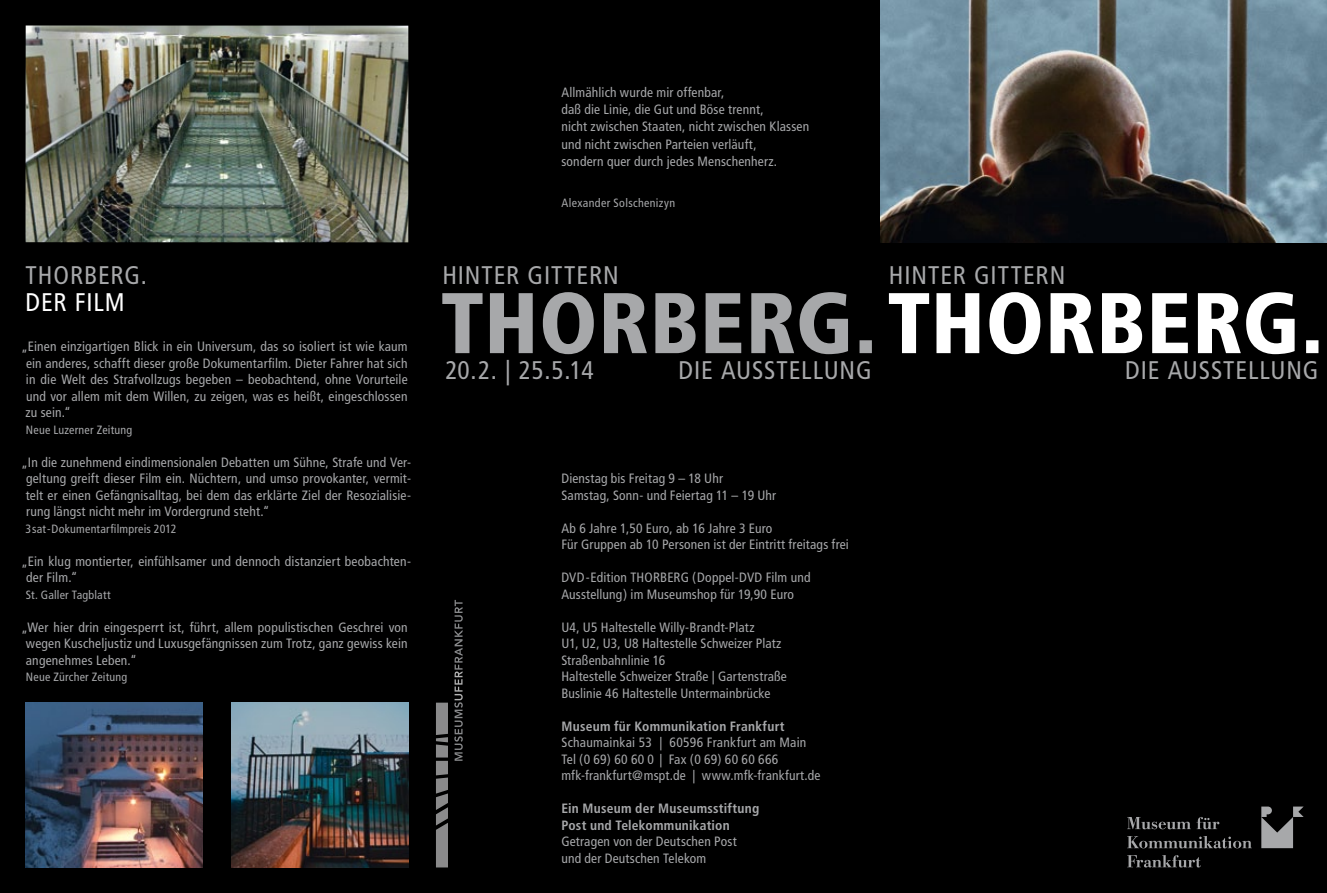
<style>
.page{position:relative;width:1327px;height:893px;background:#000}
.page>*{position:absolute;margin:0;border:0;box-sizing:border-box;transform-origin:0 0}
.t1{font:condensed 25.5px "Frutiger";letter-spacing:.035em;color:#a7a8aa}
.t2{font:condensed 25.5px "Frutiger";letter-spacing:.035em;color:#fff}
.t3{font:condensed 13.5px/16.5px "Frutiger";letter-spacing:.01em;color:#a7a8aa}
.t4{font:700 condensed 13.5px/16.5px "Frutiger";letter-spacing:.015em;color:#a7a8aa}
.t5{font:condensed 12px "Frutiger";letter-spacing:.02em;color:#a7a8aa}
</style>
<div class="page">
<svg style="left:1127px;top:817px;width:92px;height:12px"></svg>
<svg style="left:1127px;top:836px;width:125px;height:12px"></svg>
<svg style="left:1127px;top:855px;width:74px;height:12px"></svg>
<svg style="left:1261px;top:806px;width:42px;height:42px"></svg>
<svg style="left:889px;top:292px;width:429px;height:62px"></svg>
<svg style="left:442px;top:292px;width:430px;height:62px"></svg>
<svg style="left:436px;top:703px;width:12px;height:164px;background:#747475"></svg>
<svg style="left:454px;top:600px;width:9px;height:161px"></svg>
<img style="left:26px;top:26px;width:382px;height:216px">
<img style="left:26px;top:702px;width:176px;height:165px">
<img style="left:231px;top:702px;width:177px;height:165px">
<img style="left:880px;top:0;width:447px;height:242px">
<h1 class="t1" style="left:26px;top:261px;width:123px">THORBERG.</h1>
<h1 class="t2" style="left:26px;top:288px;width:101px">DER FILM</h1>
<p class="t3" style="left:25px;top:338px;width:384px;text-align:justify;text-indent:-4px">„Einen einzigartigen Blick in ein Universum, das so isoliert ist wie kaum ein anderes, schafft dieser große Dokumentarfilm. Dieter Fahrer hat sich in die Welt des Strafvollzugs begeben – beobachtend, ohne Vorurteile und vor allem mit dem Willen, zu zeigen, was es heißt, eingeschlossen zu sein.“</p>
<p class="t5" style="left:26px;top:422px;width:108px">Neue Luzerner Zeitung</p>
<p class="t3" style="left:26px;top:454px;width:387px;text-align:justify;text-indent:-5px">„In die zunehmend eindimensionalen Debatten um Sühne, Strafe und Ver&shy;geltung greift dieser Film ein. Nüchtern, und umso provokanter, vermit&shy;telt er einen Gefängnisalltag, bei dem das erklärte Ziel der Resozialisie&shy;rung längst nicht mehr im Vordergrund steht.“</p>
<p class="t5" style="left:25px;top:521px;width:153px">3sat-Dokumentarfilmpreis 2012</p>
<p class="t3" style="left:26px;top:553px;width:386px;text-indent:-5px">„Ein klug montierter, einfühlsamer und dennoch distanziert beobachten&shy;der Film.“</p>
<p class="t5" style="left:26px;top:587px;width:86px">St. Galler Tagblatt</p>
<p class="t3" style="left:26px;top:619px;width:383px;text-align:justify;text-indent:-5px">„Wer hier drin eingesperrt ist, führt, allem populistischen Geschrei von wegen Kuscheljustiz und Luxusgefängnissen zum Trotz, ganz gewiss kein angenehmes Leben.“</p>
<p class="t5" style="left:26px;top:670px;width:103px">Neue Zürcher Zeitung</p>
<p class="t3" style="left:561px;top:84px;width:249px;line-height:17.2px">Allmählich wurde mir offenbar,<br>daß die Linie, die Gut und Böse trennt,<br>nicht zwischen Staaten, nicht zwischen Klassen und nicht zwischen Parteien verläuft,<br>sondern quer durch jedes Menschenherz.</p>
<p class="t5" style="left:561px;top:196px;width:115px">Alexander Solschenizyn</p>
<h1 class="t1" style="left:442px;top:261px;width:178px">HINTER GITTERN</h1>
<h1 class="t1" style="left:889px;top:261px;width:178px">HINTER GITTERN</h1>
<h1 class="t1" style="left:445px;top:355px;width:150px">20.2. | 25.5.14</h1>
<h1 class="t1" style="left:678px;top:355px;width:195px">DIE AUSSTELLUNG</h1>
<p class="t3" style="left:561px;top:470px;width:216px">Dienstag bis Freitag 9 – 18 Uhr<br>Samstag, Sonn- und Feiertag 11 – 19 Uhr</p>
<p class="t3" style="left:561px;top:520px;width:289px">Ab 6 Jahre 1,50 Euro, ab 16 Jahre 3 Euro<br>Für Gruppen ab 10 Personen ist der Eintritt freitags frei</p>
<p class="t3" style="left:561px;top:569px;width:251px">DVD-Edition THORBERG (Doppel-DVD Film und<br>Ausstellung) im Museumshop für 19,90 Euro</p>
<p class="t3" style="left:561px;top:619px;width:227px">U4, U5 Haltestelle Willy-Brandt-Platz<br>U1, U2, U3, U8 Haltestelle Schweizer Platz Straßenbahnlinie 16<br>Haltestelle Schweizer Straße | Gartenstraße Buslinie 46 Haltestelle Untermainbrücke</p>
<p class="t4" style="left:561px;top:718px;width:225px">Museum für Kommunikation Frankfurt</p>
<p class="t3" style="left:561px;top:734px;width:261px">Schaumainkai 53 | 60596 Frankfurt am Main<br>Tel (0 69) 60 60 0 | Fax (0 69) 60 60 666 mfk-frankfurt@mspt.de | www.mfk-frankfurt.de</p>
<p class="t4" style="left:561px;top:800px;width:199px">Ein Museum der Museumsstiftung<br>Post und Telekommunikation</p>
<p class="t3" style="left:561px;top:833px;width:177px">Getragen von der Deutschen Post und der Deutschen Telekom</p>
<h1 class="t1" style="left:1125px;top:355px;width:195px">DIE AUSSTELLUNG</h1>
</div>
